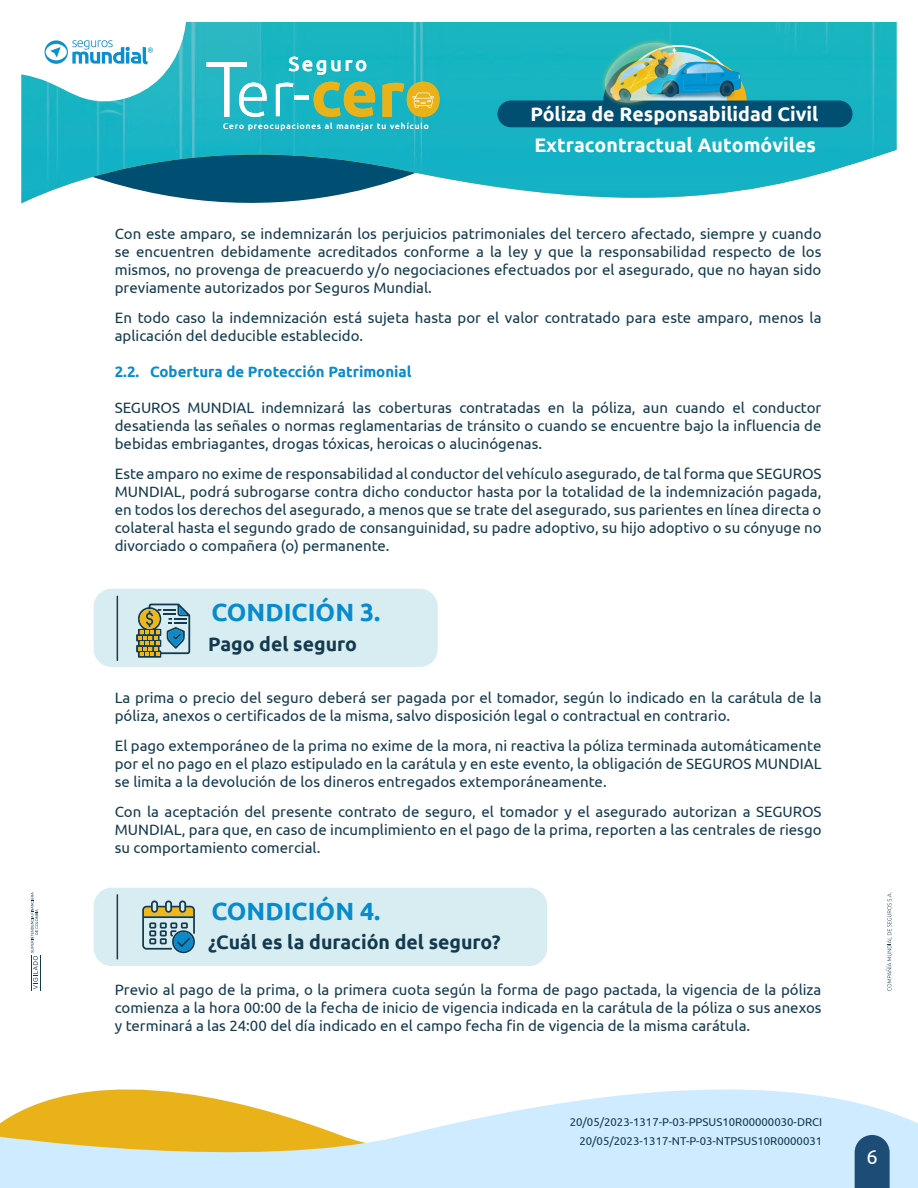
<style>
.page{position:relative;width:918px;height:1188px;background:#fff}
.page>*{position:absolute;margin:0;border:0;box-sizing:border-box;transform-origin:0 0}
.t1{font:700 24.9px "Ubuntu";color:#088bcc}
.t2{font:500 20.4px "Ubuntu";letter-spacing:.12em;color:#fff}
.t3{font:19.95px "Ubuntu";color:#fff}
.t4{font:700 19.5px/30px "Ubuntu";color:#fff}
.t5{font:700 19.5px "Ubuntu";color:#143a4e}
.t6{font:15px/18px "Ubuntu";color:#143a4e;text-align:justify}
.t7{font:700 15px "Ubuntu";color:#088bcc}
.t8{font:11.4px/18.9px "Ubuntu";color:#143a4e;text-align:right}
.t9{font:8.4px "Ubuntu";letter-spacing:.12em;color:#fff}
</style>
<div class="page">
<svg style="left:0;top:1089px;width:918px;height:99px;fill:#cfebff"></svg>
<img style="left:21px;top:22px;width:876px;height:182px">
<svg style="left:207px;top:62px;width:60px;height:55px"></svg>
<svg style="left:276px;top:83px;width:17px;height:33px"></svg>
<hr style="left:295px;top:96px;width:14px;height:4px;background:#fff">
<svg style="left:314px;top:82px;width:61px;height:35px;background:#96b25b"></svg>
<svg style="left:382px;top:82px;width:58px;height:35px;background:#a5b559"></svg>
<div style="left:497px;top:101px;width:356px;height:26px;background:#004e72;border-radius:13px"></div>
<img style="left:595px;top:31px;width:149px;height:75px">
<svg style="left:21px;top:22px;width:167px;height:84px"></svg>
<svg style="left:855px;top:1135px;width:35px;height:53px;background:#2a5881"></svg>
<div style="left:94px;top:589px;width:344px;height:78px;background:#d8edf2;border-radius:18px"></div>
<hr style="left:117px;top:596px;width:1px;height:64px;background:#143a4e">
<svg style="left:136px;top:604px;width:54px;height:54px"></svg>
<div style="left:94px;top:888px;width:453px;height:78px;background:#d8edf2;border-radius:18px"></div>
<hr style="left:117px;top:895px;width:1px;height:64px;background:#143a4e">
<svg style="left:142px;top:900px;width:53px;height:53px"></svg>
<svg style="left:31px;top:892px;width:7px;height:97px"></svg>
<hr style="left:40px;top:955px;width:1px;height:36px;background:#143a4e">
<svg style="left:886px;top:892px;width:6px;height:99px"></svg>
<hr style="left:31px;top:955px;width:1px;height:36px;background:#143a4e">
<h2 class="t2" style="left:288px;top:51px;width:80px">Seguro</h2>
<p class="t9" style="left:223px;top:120px;width:207px">Cero preocupaciones al manejar tu vehículo</p>
<h3 class="t4" style="left:530px;top:99px;width:289px">Póliza de Responsabilidad Civil<br>Extracontractual Automóviles</h3>
<p class="t6" style="left:115px;top:224px;width:708px">Con este amparo, se indemnizarán los perjuicios patrimoniales del tercero afectado, siempre y cuando se encuentren debidamente acreditados conforme a la ley y que la responsabilidad respecto de los mismos, no provenga de preacuerdo y/o negociaciones efectuados por el asegurado, que no hayan sido previamente autorizados por Seguros Mundial.</p>
<p class="t6" style="left:115px;top:308px;width:708px">En todo caso la indemnización está sujeta hasta por el valor contratado para este amparo, menos la aplicación del deducible establecido.</p>
<p class="t7" style="left:115px;top:363px;width:298px">2.2. Cobertura de Protección Patrimonial</p>
<p class="t6" style="left:115px;top:398px;width:708px">SEGUROS MUNDIAL indemnizará las coberturas contratadas en la póliza, aun cuando el conductor desatienda las señales o normas reglamentarias de tránsito o cuando se encuentre bajo la influencia de bebidas embriagantes, drogas tóxicas, heroicas o alucinógenas.</p>
<p class="t6" style="left:115px;top:464px;width:708px">Este amparo no exime de responsabilidad al conductor del vehículo asegurado, de tal forma que SEGUROS MUNDIAL, podrá subrogarse contra dicho conductor hasta por la totalidad de la indemnización pagada, en todos los derechos del asegurado, a menos que se trate del asegurado, sus parientes en línea directa o colateral hasta el segundo grado de consanguinidad, su padre adoptivo, su hijo adoptivo o su cónyuge no divorciado o compañera (o) permanente.</p>
<h1 class="t1" style="left:211px;top:597px;width:171px">CONDICIÓN 3.</h1>
<h3 class="t5" style="left:208px;top:632px;width:150px">Pago del seguro</h3>
<p class="t6" style="left:115px;top:688px;width:708px">La prima o precio del seguro deberá ser pagada por el tomador, según lo indicado en la carátula de la póliza, anexos o certificados de la misma, salvo disposición legal o contractual en contrario.</p>
<p class="t6" style="left:115px;top:736px;width:708px">El pago extemporáneo de la prima no exime de la mora, ni reactiva la póliza terminada automáticamente por el no pago en el plazo estipulado en la carátula y en este evento, la obligación de SEGUROS MUNDIAL se limita a la devolución de los dineros entregados extemporáneamente.</p>
<p class="t6" style="left:115px;top:802px;width:708px">Con la aceptación del presente contrato de seguro, el tomador y el asegurado autorizan a SEGUROS MUNDIAL, para que, en caso de incumplimiento en el pago de la prima, reporten a las centrales de riesgo su comportamiento comercial.</p>
<h1 class="t1" style="left:211px;top:896px;width:171px">CONDICIÓN 4.</h1>
<h3 class="t5" style="left:208px;top:930px;width:294px">¿Cuál es la duración del seguro?</h3>
<p class="t6" style="left:115px;top:980px;width:708px">Previo al pago de la prima, o la primera cuota según la forma de pago pactada, la vigencia de la póliza comienza a la hora 00:00 de la fecha de inicio de vigencia indicada en la carátula de la póliza o sus anexos y terminará a las 24:00 del día indicado en el campo fecha fin de vigencia de la misma carátula.</p>
<p class="t8" style="left:570px;top:1112px;width:254px">20/05/2023-1317-P-03-PPSUS10R00000030-DRCI<br>20/05/2023-1317-NT-P-03-NTPSUS10R0000031</p>
<h3 class="t3" style="left:867px;top:1144px;width:13px">6</h3>
</div>
